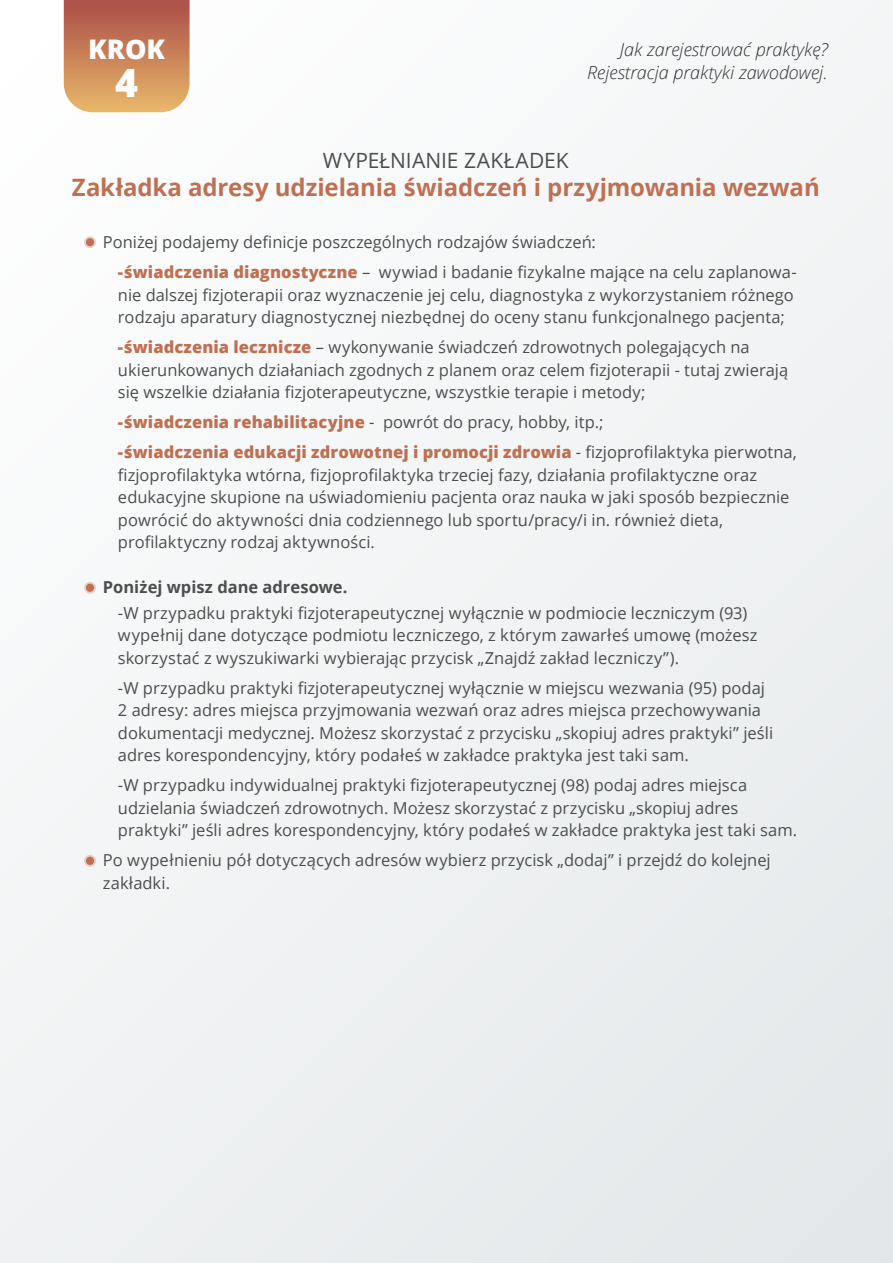
<style>
.page{position:relative;width:893px;height:1263px;background:#f1f3f4}
.page>*{position:absolute;margin:0;border:0;box-sizing:border-box;transform-origin:0 0}
.t1{font:800 39px "Open Sans";color:#fff}
.t2{font:800 27px "Open Sans";color:#fff}
.t3{font:700 24px "Open Sans";letter-spacing:-.005em;color:#bf7053}
.t4{font:21px "Open Sans";letter-spacing:.01em;color:#4d4d4d}
.t5{font:italic 300 18px/22.5px "Open Sans";color:#333;text-align:right}
.t6{font:16.5px/22.5px "Open Sans";color:#4d4d4d}
.t7{font:800 16.5px/30px "Open Sans";letter-spacing:.005em;color:#bf7053}
.t8{font:700 16.5px "Open Sans";color:#4d4d4d}
.s1{font-weight:800;color:#bf7053}
.s2{font-weight:400;color:#4d4d4d}
</style>
<div class="page">
<svg style="left:64px;top:0;width:126px;height:112px;background:#c9835b"></svg>
<svg style="left:84px;top:236px;width:12px;height:12px"></svg>
<svg style="left:84px;top:582px;width:12px;height:12px"></svg>
<svg style="left:84px;top:855px;width:12px;height:12px"></svg>
<h2 class="t2" style="left:88px;top:29px;width:78px">KROK</h2>
<h1 class="t1" style="left:115px;top:53px;width:24px">4</h1>
<p class="t5" style="left:587px;top:38px;width:242px">Jak zarejestrować praktykę?<br>Rejestracja praktyki zawodowej.</p>
<p class="t4" style="left:323px;top:146px;width:247px">WYPEŁNIANIE ZAKŁADEK</p>
<h3 class="t3" style="left:72px;top:171px;width:750px">Zakładka adresy udzielania świadczeń i przyjmowania wezwań</h3>
<p class="t6" style="left:118px;top:227px;width:680px;line-height:30px;text-indent:-15px">Poniżej podajemy definicje poszczególnych rodzajów świadczeń:<br><span class="s1">-świadczenia diagnostyczne</span> – wywiad i badanie fizykalne mające na celu zaplanowa-</p>
<p class="t6" style="left:118px;top:283px;width:677px">nie dalszej fizjoterapii oraz wyznaczenie jej celu, diagnostyka z wykorzystaniem różnego rodzaju aparatury diagnostycznej niezbędnej do oceny stanu funkcjonalnego pacjenta;</p>
<p class="t6" style="left:118px;top:335px;width:672px"><span class="s1">-świadczenia lecznicze</span> – wykonywanie świadczeń zdrowotnych polegających na ukierunkowanych działaniach zgodnych z planem oraz celem fizjoterapii - tutaj zwierają się wszelkie działania fizjoterapeutyczne, wszystkie terapie i metody;</p>
<p class="t7" style="left:118px;top:406px;width:680px">-świadczenia rehabilitacyjne <span class="s2">- powrót do pracy, hobby, itp.;<br></span>-świadczenia edukacji zdrowotnej i promocji zdrowia <span class="s2">- fizjoprofilaktyka pierwotna,</span></p>
<p class="t6" style="left:118px;top:463px;width:673px">fizjoprofilaktyka wtórna, fizjoprofilaktyka trzeciej fazy, działania profilaktyczne oraz edukacyjne skupione na uświadomieniu pacjenta oraz nauka w jaki sposób bezpiecznie powrócić do aktywności dnia codziennego lub sportu/pracy/i in. również dieta, profilaktyczny rodzaj aktywności.</p>
<p class="t8" style="left:103px;top:575px;width:246px">Poniżej wpisz dane adresowe.</p>
<p class="t6" style="left:118px;top:601px;width:641px">-W przypadku praktyki fizjoterapeutycznej wyłącznie w podmiocie leczniczym (93) wypełnij dane dotyczące podmiotu leczniczego, z którym zawarłeś umowę (możesz skorzystać z wyszukiwarki wybierając przycisk „Znajdź zakład leczniczy”).</p>
<p class="t6" style="left:118px;top:676px;width:657px">-W przypadku praktyki fizjoterapeutycznej wyłącznie w miejscu wezwania (95) podaj 2 adresy: adres miejsca przyjmowania wezwań oraz adres miejsca przechowywania dokumentacji medycznej. Możesz skorzystać z przycisku „skopiuj adres praktyki” jeśli adres korespondencyjny, który podałeś w zakładce praktyka jest taki sam.</p>
<p class="t6" style="left:118px;top:773px;width:681px">-W przypadku indywidualnej praktyki fizjoterapeutycznej (98) podaj adres miejsca udzielania świadczeń zdrowotnych. Możesz skorzystać z przycisku „skopiuj adres praktyki” jeśli adres korespondencyjny, który podałeś w zakładce praktyka jest taki sam.</p>
<p class="t6" style="left:103px;top:848px;width:669px">Po wypełnieniu pół dotyczących adresów wybierz przycisk „dodaj” i przejdź do kolejnej zakładki.</p>
</div>
